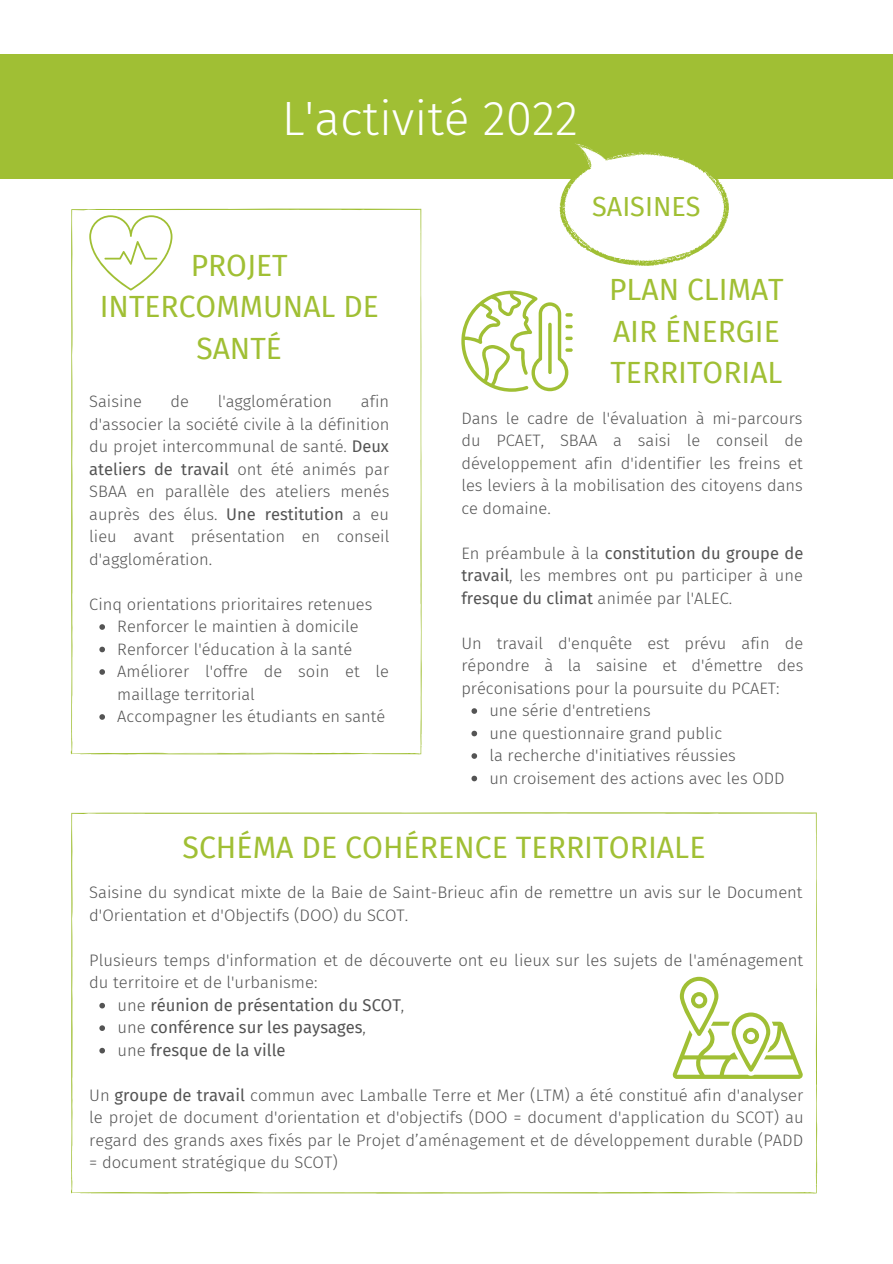
<style>
.page{position:relative;width:893px;height:1264px;background:#fff}
.page>*{position:absolute;margin:0;border:0;box-sizing:border-box;transform-origin:0 0}
.t1{font:300 48px "Fira Sans";color:#fff}
.t2{font:30.15px "Fira Sans";color:#a0bf34}
.t3{font:30px/41.5px "Fira Sans";color:#a0bf34;text-align:center}
.t4{font:27px "Fira Sans";color:#a0bf34}
.t5{font:300 16.65px/22.5px "Fira Sans";color:#545454}
.t6{font:16.65px "Fira Sans";color:#545454}
.t7{font:300 16.5px/22.5px "Fira Sans";color:#545454;text-align:justify}
.s1{font-weight:400}
.s2{font-weight:300}
</style>
<div class="page">
<svg style="left:71px;top:208px;width:350px;height:547px"></svg>
<svg style="left:71px;top:812px;width:746px;height:381px"></svg>
<div style="left:0;top:54px;width:892px;height:125px;background:#a0bf34"></div>
<svg style="left:559px;top:143px;width:169px;height:123px"></svg>
<svg style="left:461px;top:291px;width:111px;height:101px"></svg>
<svg style="left:89px;top:215px;width:83px;height:76px"></svg>
<svg style="left:99px;top:1002px;width:6px;height:6px"></svg>
<svg style="left:99px;top:1025px;width:6px;height:5px"></svg>
<svg style="left:99px;top:1047px;width:6px;height:6px"></svg>
<svg style="left:672px;top:976px;width:130px;height:102px"></svg>
<svg style="left:471px;top:708px;width:6px;height:6px"></svg>
<svg style="left:471px;top:730px;width:6px;height:6px"></svg>
<svg style="left:471px;top:753px;width:6px;height:5px"></svg>
<svg style="left:471px;top:775px;width:6px;height:6px"></svg>
<svg style="left:99px;top:624px;width:6px;height:6px"></svg>
<svg style="left:99px;top:646px;width:6px;height:6px"></svg>
<svg style="left:99px;top:669px;width:6px;height:5px"></svg>
<svg style="left:99px;top:714px;width:6px;height:5px"></svg>
<p class="t1" style="left:282px;top:90px;width:298px">L'activité 2022</p>
<p class="t3" style="left:100px;top:245px;width:280px">PROJET<br>INTERCOMMUNAL DE<br>SANTÉ</p>
<p class="t4" style="left:592px;top:191px;width:110px">SAISINES</p>
<p class="t3" style="left:609px;top:269px;width:176px;text-align:left">PLAN CLIMAT<br>AIR ÉNERGIE<br>TERRITORIAL</p>
<p class="t7" style="left:89px;top:390px;width:54px">Saisine</p>
<p class="t7" style="left:171px;top:390px;width:20px">de</p>
<p class="t7" style="left:218px;top:390px;width:116px">l'agglomération</p>
<p class="t7" style="left:89px;top:390px;width:302px;text-indent:271px">afin d'associer la société civile à la définition du projet intercommunal de santé. <span class="s1">Deux ateliers de travail</span> ont été animés par SBAA en parallèle des ateliers menés auprès des élus. <span class="s1">Une restitution</span> a eu lieu avant présentation en conseil d'agglomération.</p>
<p class="t7" style="left:89px;top:592px;width:285px">Cinq orientations prioritaires retenues</p>
<p class="t7" style="left:117px;top:615px;width:243px">Renforcer le maintien à domicile</p>
<p class="t7" style="left:117px;top:637px;width:236px">Renforcer l'éducation à la santé</p>
<p class="t7" style="left:117px;top:660px;width:273px">Améliorer l'offre de soin et le maillage territorial</p>
<p class="t7" style="left:117px;top:705px;width:269px">Accompagner les étudiants en santé</p>
<p class="t7" style="left:461px;top:407px;width:343px">Dans le cadre de l'évaluation à mi-parcours du PCAET, SBAA a saisi le conseil de développement afin d'identifier les freins et les leviers à la mobilisation des citoyens dans ce domaine.</p>
<p class="t7" style="left:461px;top:542px;width:343px">En préambule à la <span class="s1">constitution du groupe de travail</span>, les membres ont pu participer à une <span class="s1">fresque du climat</span> animée par l'ALEC.</p>
<p class="t7" style="left:461px;top:632px;width:343px">Un travail d'enquête est prévu afin de répondre à la saisine et d'émettre des préconisations pour la poursuite du PCAET:</p>
<p class="t7" style="left:489px;top:699px;width:163px">une série d'entretiens</p>
<p class="t7" style="left:489px;top:721px;width:234px">une questionnaire grand public</p>
<p class="t7" style="left:489px;top:744px;width:248px">la recherche d'initiatives réussies</p>
<p class="t7" style="left:489px;top:766px;width:297px">un croisement des actions avec les ODD</p>
<p class="t2" style="left:182px;top:829px;width:524px">SCHÉMA DE COHÉRENCE TERRITORIALE</p>
<p class="t5" style="left:89px;top:881px;width:714px">Saisine du syndicat mixte de la Baie de Saint-Brieuc afin de remettre un avis sur le Document d'Orientation et d'Objectifs (DOO) du SCOT.</p>
<p class="t5" style="left:89px;top:948px;width:715px">Plusieurs temps d'information et de découverte ont eu lieux sur les sujets de l'aménagement du territoire et de l'urbanisme:</p>
<p class="t6" style="left:117px;top:995px;width:288px"><span class="s2">une</span> réunion de présentation du SCOT<span class="s2">,</span></p>
<p class="t6" style="left:117px;top:1017px;width:250px"><span class="s2">une</span> conférence sur les paysages<span class="s2">,</span></p>
<p class="t6" style="left:117px;top:1040px;width:169px"><span class="s2">une</span> fresque de la ville</p>
<p class="t5" style="left:89px;top:1083px;width:715px;text-align:justify">Un <span class="s1">groupe de travail</span> commun avec Lamballe Terre et Mer (LTM) a été constitué afin d'analyser le projet de document d'orientation et d'objectifs (DOO = document d'application du SCOT) au regard des grands axes fixés par le Projet d’aménagement et de développement durable (PADD = document stratégique du SCOT)</p>
</div>
